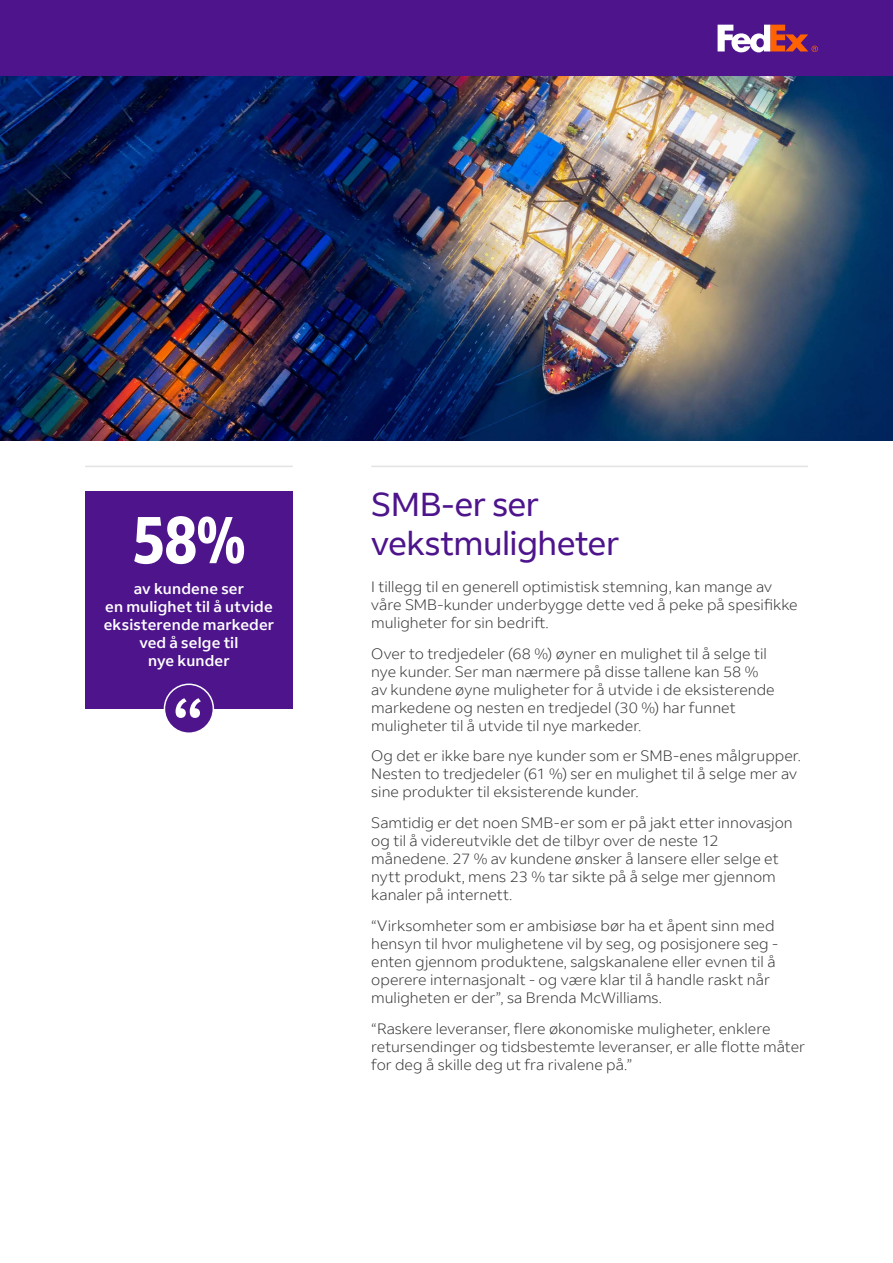
<style>
.page{position:relative;width:893px;height:1263px;background:#fff}
.page>*{position:absolute;margin:0;border:0;box-sizing:border-box;transform-origin:0 0}
.boxout_title{font:700 condensed 67.5px "Fed Ex Sans";color:#fff}
.t1{font:33px/39.6px "Fed Ex Sans";letter-spacing:-.015em;color:#4d148c}
.body_copy_1{font:300 15px/18px "Fed Ex Sans";color:#333}
.boxout_title-2{font:500 15px "Fed Ex Sans";letter-spacing:.015em;color:#fff}
</style>
<div class="page">
<div style="left:0;top:0;width:893px;height:77px;background:#4d148c"></div>
<svg style="left:718px;top:25px;width:100px;height:27px"></svg>
<hr style="left:371px;top:466px;width:437px;height:1px;background:#e3e3e3">
<hr style="left:85px;top:466px;width:208px;height:1px;background:#e3e3e3">
<img style="left:0;top:77px;width:893px;height:363px">
<div style="left:85px;top:491px;width:208px;height:218px;background:#4d148c"></div>
<div style="left:164px;top:684px;width:49px;height:49px;background:#4d148c;border-radius:50%"></div>
<div style="left:164px;top:683px;width:50px;height:51px;border:2px solid #fff;border-radius:50%"></div>
<svg style="left:176px;top:698px;width:25px;height:20px"></svg>
<p class="boxout_title" style="left:132px;top:500px;width:114px">58%</p>
<p class="boxout_title-2" style="left:134px;top:580px;width:111px">av kundene ser</p>
<p class="boxout_title-2" style="left:105px;top:598px;width:169px">en mulighet til å utvide</p>
<p class="boxout_title-2" style="left:104px;top:616px;width:172px">eksisterende markeder</p>
<p class="boxout_title-2" style="left:139px;top:634px;width:101px">ved å selge til</p>
<p class="boxout_title-2" style="left:148px;top:652px;width:83px">nye kunder</p>
<p class="t1" style="left:371px;top:484px;width:249px">SMB-er ser vekstmuligheter</p>
<p class="body_copy_1" style="left:371px;top:578px;width:428px">I tillegg til en generell optimistisk stemning, kan mange av våre SMB-kunder underbygge dette ved å peke på spesifikke muligheter for sin bedrift.</p>
<p class="body_copy_1" style="left:371px;top:644px;width:405px">Over to tredjedeler (68 %) øyner en mulighet til å selge til nye kunder. Ser man nærmere på disse tallene kan 58 % av kundene øyne muligheter for å utvide i de eksisterende markedene og nesten en tredjedel (30 %) har funnet muligheter til å utvide til nye markeder.</p>
<p class="body_copy_1" style="left:371px;top:747px;width:431px">Og det er ikke bare nye kunder som er SMB-enes målgrupper.<br>Nesten to tredjedeler (61 %) ser en mulighet til å selge mer av sine produkter til eksisterende kunder.</p>
<p class="body_copy_1" style="left:371px;top:814px;width:423px">Samtidig er det noen SMB-er som er på jakt etter innovasjon og til å videreutvikle det de tilbyr over de neste 12 månedene. 27 % av kundene ønsker å lansere eller selge et nytt produkt, mens 23 % tar sikte på å selge mer gjennom kanaler på internett.</p>
<p class="body_copy_1" style="left:371px;top:917px;width:407px">“Virksomheter som er ambisiøse bør ha et åpent sinn med hensyn til hvor mulighetene vil by seg, og posisjonere seg ‑ enten gjennom produktene, salgskanalene eller evnen til å operere internasjonalt ‑ og være klar til å handle raskt når muligheten er der”, sa Brenda McWilliams.</p>
<p class="body_copy_1" style="left:371px;top:1019px;width:435px">“Raskere leveranser, flere økonomiske muligheter, enklere retursendinger og tidsbestemte leveranser, er alle flotte måter for deg å skille deg ut fra rivalene på.”</p>
</div>
